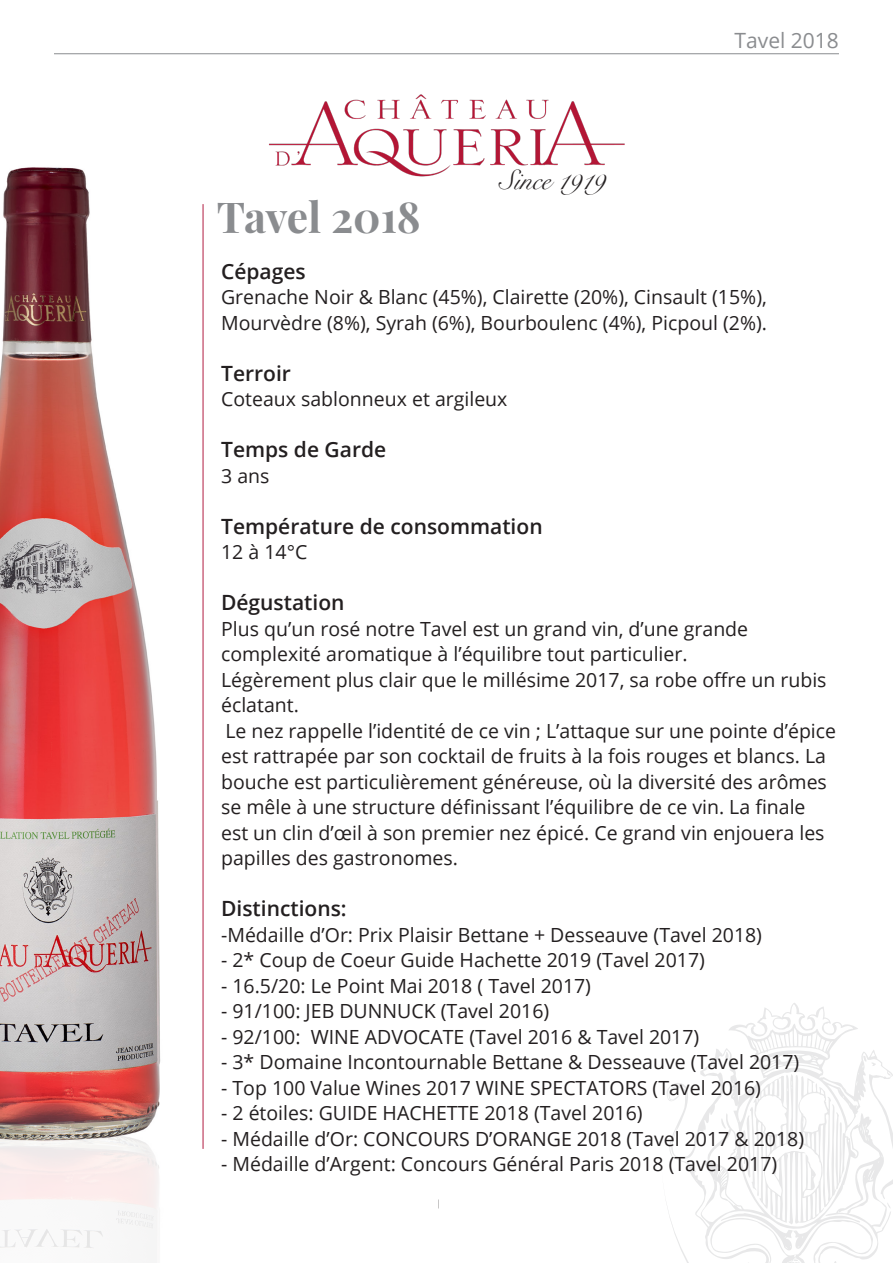
<style>
.page{position:relative;width:893px;height:1263px;background:#fff}
.page>*{position:absolute;margin:0;border:0;box-sizing:border-box;transform-origin:0 0}
.t1{font:700 42.6px "Playfair Display";color:#8a8c8f}
.t2{font:27.3px "Snell Roundhand";color:#231f20}
.t3{font:600 21px "Open Sans";color:#231f20}
.t4{font:21px "Open Sans";color:#8a8c8f}
.t5{font:19.5px/25.5px "Open Sans";color:#231f20}
</style>
<div class="page">
<img style="left:269px;top:94px;width:356px;height:83px">
<img style="left:0;top:167px;width:203px;height:936px">
<img style="left:0;top:1103px;width:203px;height:147px">
<svg style="left:667px;top:1003px;width:226px;height:104px"></svg>
<svg style="left:725px;top:1052px;width:5px;height:7px"></svg>
<svg style="left:712px;top:1063px;width:5px;height:5px"></svg>
<svg style="left:668px;top:1107px;width:225px;height:156px"></svg>
<hr style="left:54px;top:53px;width:785px;height:1px;background:#8a8c8f">
<hr style="left:203px;top:204px;width:1px;height:945px;background:#b21c40">
<p class="t1" style="left:217px;top:190px;width:205px">Tavel 2018</p>
<p class="t2" style="left:499px;top:159px;width:107px">Since 1919</p>
<p class="t4" style="left:735px;top:26px;width:106px">Tavel 2018</p>
<p class="t3" style="left:221px;top:257px;width:86px">Cépages</p>
<p class="t5" style="left:221px;top:284px;width:547px">Grenache Noir &amp; Blanc (45%), Clairette (20%), Cinsault (15%),<br>Mourvèdre (8%), Syrah (6%), Bourboulenc (4%), Picpoul (2%).</p>
<p class="t3" style="left:221px;top:359px;width:71px">Terroir</p>
<p class="t5" style="left:221px;top:386px;width:288px">Coteaux sablonneux et argileux</p>
<p class="t3" style="left:221px;top:435px;width:167px">Temps de Garde</p>
<p class="t5" style="left:221px;top:462px;width:50px">3 ans</p>
<p class="t3" style="left:221px;top:512px;width:323px">Température de consommation</p>
<p class="t5" style="left:221px;top:539px;width:88px">12 à 14°C</p>
<p class="t3" style="left:221px;top:588px;width:125px">Dégustation</p>
<p class="t5" style="left:221px;top:615px;width:529px">Plus qu’un rosé notre Tavel est un grand vin, d’une grande complexité aromatique à l’équilibre tout particulier.</p>
<p class="t5" style="left:221px;top:666px;width:607px">Légèrement plus clair que le millésime 2017, sa robe offre un rubis éclatant.</p>
<p class="t5" style="left:221px;top:717px;width:616px">Le nez rappelle l’identité de ce vin ; L’attaque sur une pointe d’épice est rattrapée par son cocktail de fruits à la fois rouges et blancs. La bouche est particulièrement généreuse, où la diversité des arômes se mêle à une structure définissant l’équilibre de ce vin. La finale est un clin d’œil à son premier nez épicé. Ce grand vin enjouera les papilles des gastronomes.</p>
<p class="t3" style="left:221px;top:894px;width:127px">Distinctions:</p>
<p class="t5" style="left:221px;top:921px;width:542px">-Médaille d’Or: Prix Plaisir Bettane + Desseauve (Tavel 2018)</p>
<p class="t5" style="left:221px;top:947px;width:485px">- 2* Coup de Coeur Guide Hachette 2019 (Tavel 2017)</p>
<p class="t5" style="left:221px;top:972px;width:371px">- 16.5/20: Le Point Mai 2018 ( Tavel 2017)</p>
<p class="t5" style="left:221px;top:998px;width:330px">- 91/100: JEB DUNNUCK (Tavel 2016)</p>
<p class="t5" style="left:221px;top:1023px;width:480px">- 92/100: WINE ADVOCATE (Tavel 2016 &amp; Tavel 2017)</p>
<p class="t5" style="left:221px;top:1049px;width:580px">- 3* Domaine Incontournable Bettane &amp; Desseauve (Tavel 2017)</p>
<p class="t5" style="left:221px;top:1074px;width:541px">- Top 100 Value Wines 2017 WINE SPECTATORS (Tavel 2016)</p>
<p class="t5" style="left:221px;top:1100px;width:423px">- 2 étoiles: GUIDE HACHETTE 2018 (Tavel 2016)</p>
<p class="t5" style="left:221px;top:1125px;width:584px">- Médaille d’Or: CONCOURS D’ORANGE 2018 (Tavel 2017 &amp; 2018)</p>
<p class="t5" style="left:221px;top:1151px;width:558px">- Médaille d’Argent: Concours Général Paris 2018 (Tavel 2017)</p>
</div>
